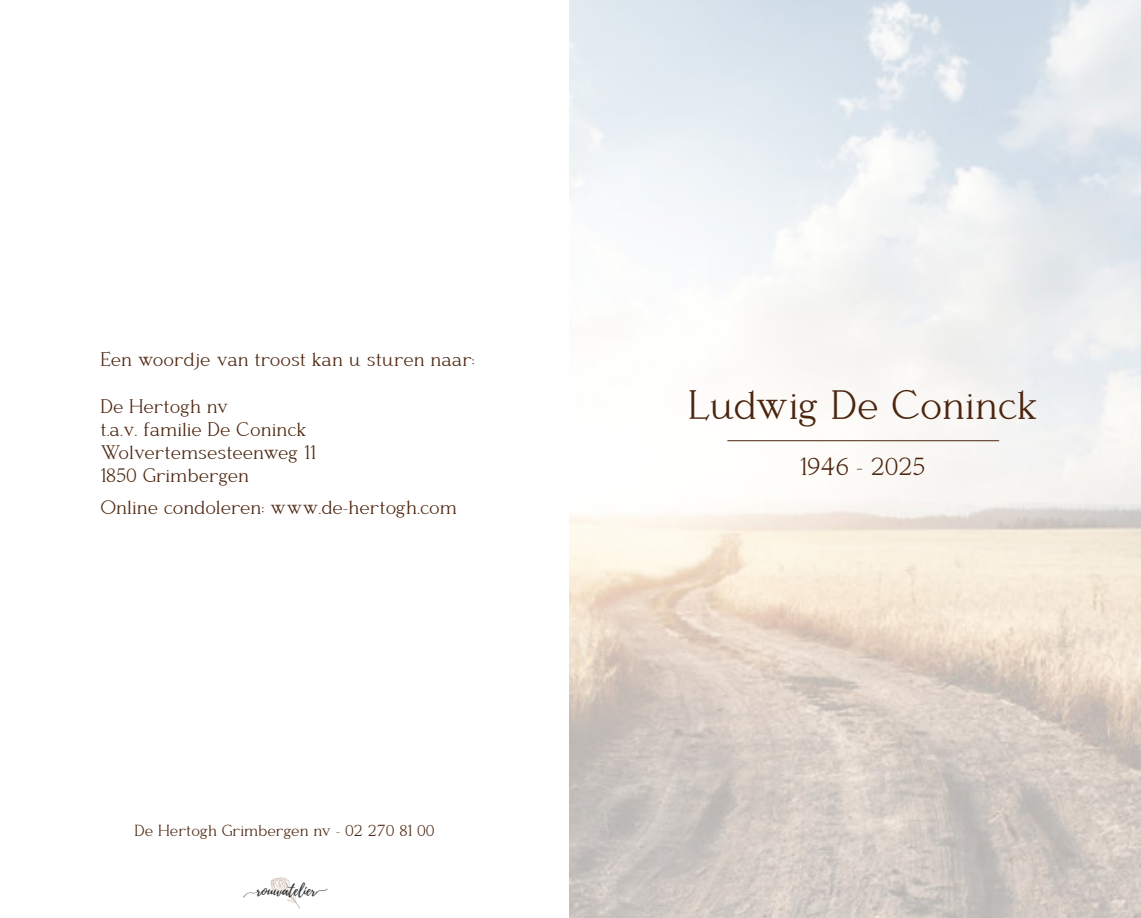
<style>
.page{position:relative;width:1141px;height:918px;background:#fff}
.page>*{position:absolute;margin:0;border:0;box-sizing:border-box;transform-origin:0 0}
.t1{font:700 40.25px "Woman Font";color:#4c250f}
.t2{font:700 24.5px "Woman Font";color:#4c250f}
.t3{font:700 19.25px "Woman Font";color:#4c250f}
.t4{font:700 15.75px "Woman Font";color:#4c250f}
.t5{font:14.88px "Playlist Script";color:#2f3030}
</style>
<div class="page">
<hr style="left:727px;top:440px;width:272px;height:1px;background:#4c250f">
<svg style="left:270px;top:877px;width:30px;height:32px"></svg>
<svg style="left:243px;top:890px;width:16px;height:7px"></svg>
<svg style="left:316px;top:888px;width:11px;height:5px"></svg>
<p class="t3" style="left:100px;top:350px;width:376px">Een woordje van troost kan u sturen naar:</p>
<p class="t3" style="left:100px;top:397px;width:129px">De Hertogh nv</p>
<p class="t3" style="left:100px;top:420px;width:207px">t.a.v. familie De Coninck</p>
<p class="t3" style="left:100px;top:443px;width:217px">Wolvertemsesteenweg 11</p>
<p class="t3" style="left:100px;top:466px;width:150px">1850 Grimbergen</p>
<p class="t3" style="left:100px;top:498px;width:358px">Online condoleren: www.de-hertogh.com</p>
<p class="t4" style="left:135px;top:823px;width:301px">De Hertogh Grimbergen nv - 02 270 81 00</p>
<p class="t5" style="left:257px;top:880px;width:61px">rouwatelier</p>
<p class="t1" style="left:688px;top:386px;width:350px">Ludwig De Coninck</p>
<p class="t2" style="left:800px;top:454px;width:127px">1946 - 2025</p>
</div>
